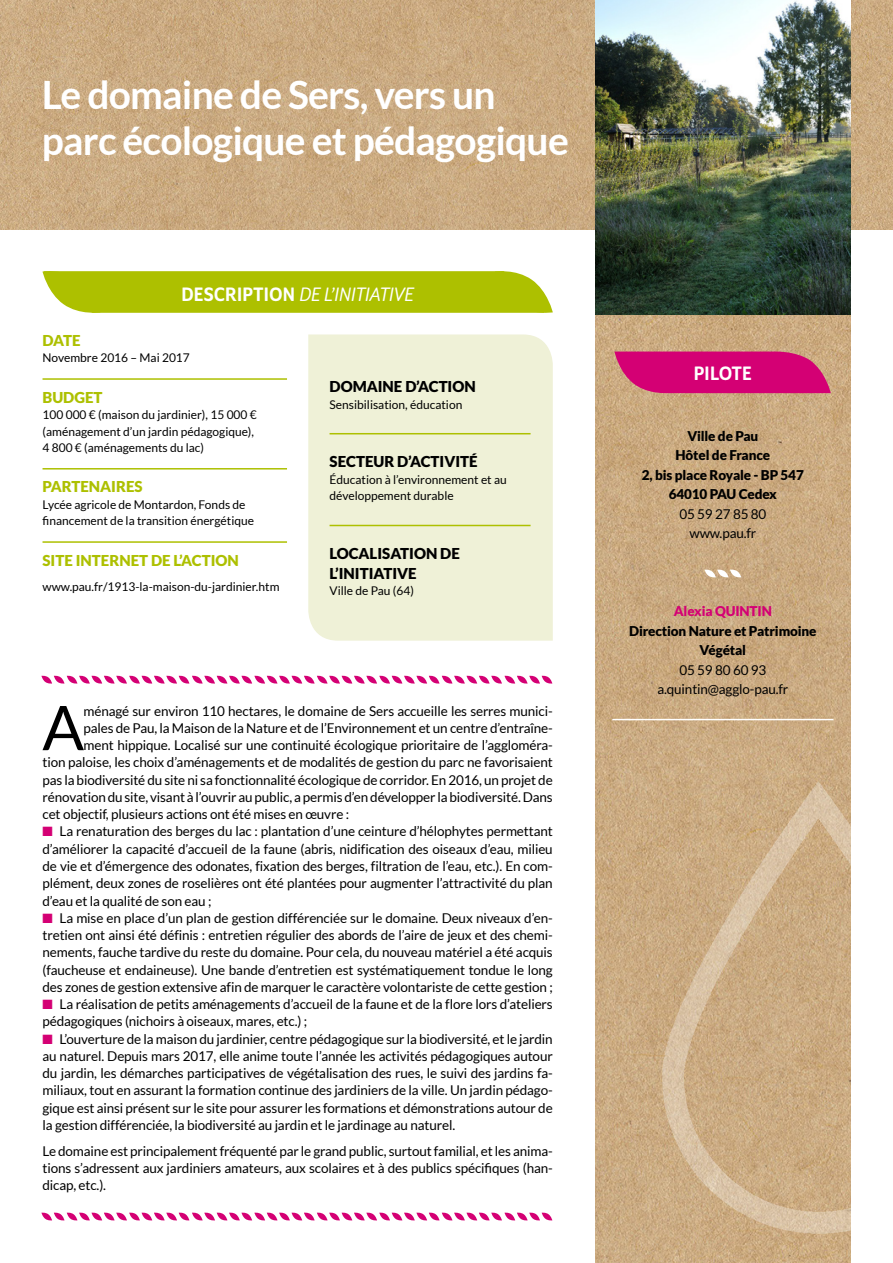
<style>
.page{position:relative;width:893px;height:1263px;background:#fff}
.page>*{position:absolute;margin:0;border:0;box-sizing:border-box;transform-origin:0 0}
.t1{font:61.65px "Lato";color:#000}
.t2{font:700 39px/46.8px "Lato";letter-spacing:-.02em;color:#fff}
.t3{font:italic 21px "Program OT";color:#fff}
.t4{font:500 21px "Program OT";letter-spacing:.02em;color:#fff}
.t5{font:900 15px/19.5px "Lato";color:#000}
.t6{font:900 15px "Lato";color:#adc000}
.t7{font:13.5px/17.2px "Lato";letter-spacing:-.01em;color:#000;text-align:justify}
.t8{font:900 13.5px/19.5px "Lato";letter-spacing:-.01em;color:#000;text-align:center}
.t9{font:900 13.5px "Lato";letter-spacing:-.01em;color:#d40074}
.t10{font:12px/16.5px "Lato";color:#000}
.s1{font-weight:500;font-style:normal}
.s2{color:#d40074}
</style>
<div class="page">
<hr style="left:43px;top:378px;width:244px;height:2px;background:#adc000">
<hr style="left:43px;top:468px;width:244px;height:1px;background:#adc000">
<hr style="left:43px;top:541px;width:244px;height:2px;background:#adc000">
<img style="left:0;top:0;width:893px;height:229px">
<img style="left:595px;top:315px;width:255px;height:948px">
<div style="left:308px;top:334px;width:245px;height:307px;background:#eff1d7"></div>
<hr style="left:330px;top:433px;width:201px;height:1px;background:#adc000">
<hr style="left:330px;top:525px;width:201px;height:1px;background:#adc000">
<img style="left:595px;top:0;width:255px;height:315px">
<img style="left:643px;top:756px;width:208px;height:507px">
<svg style="left:43px;top:271px;width:510px;height:42px;background:#b1c30e"></svg>
<svg style="left:614px;top:350px;width:217px;height:43px;background:#d21975"></svg>
<svg style="left:41px;top:675px;width:511px;height:9px"></svg>
<svg style="left:41px;top:1212px;width:511px;height:9px"></svg>
<hr style="left:612px;top:719px;width:221px;height:1px;background:#fff">
<svg style="left:704px;top:569px;width:37px;height:9px"></svg>
<h2 class="t2" style="left:42px;top:70px;width:528px">Le domaine de Sers, vers un parc écologique et pédagogique</h2>
<h3 class="t3" style="left:181px;top:282px;width:234px"><span class="s1">DESCRIPTION</span> DE L’INITIATIVE</h3>
<p class="t6" style="left:43px;top:332px;width:39px">DATE</p>
<p class="t10" style="left:43px;top:350px;width:149px">Novembre 2016 – Mai 2017</p>
<p class="t6" style="left:43px;top:388px;width:61px">BUDGET</p>
<p class="t10" style="left:43px;top:406px;width:216px">100 000 € (maison du jardinier), 15 000 € (aménagement d’un jardin pédagogique),<br>4 800 € (aménagements du lac)</p>
<p class="t6" style="left:43px;top:478px;width:102px">PARTENAIRES</p>
<p class="t10" style="left:43px;top:496px;width:213px">Lycée agricole de Montardon, Fonds de financement de la transition énergétique</p>
<p class="t6" style="left:43px;top:551px;width:198px">SITE INTERNET DE L’ACTION</p>
<p class="t10" style="left:43px;top:578px;width:238px">www.pau.fr/1913-la-maison-du-jardinier.htm</p>
<p class="t5" style="left:330px;top:376px;width:148px">DOMAINE D’ACTION</p>
<p class="t10" style="left:330px;top:396px;width:134px">Sensibilisation, éducation</p>
<p class="t5" style="left:330px;top:452px;width:150px">SECTEUR D’ACTIVITÉ</p>
<p class="t10" style="left:330px;top:471px;width:179px">Éducation à l’environnement et au développement durable</p>
<p class="t5" style="left:330px;top:544px;width:132px">LOCALISATION DE<br>L’INITIATIVE</p>
<p class="t10" style="left:330px;top:582px;width:86px">Ville de Pau (64)</p>
<h1 class="t1" style="left:42px;top:693px;width:43px">A</h1>
<p class="t7" style="left:84px;top:702px;width:471px">ménagé sur environ 110 hectares, le domaine de Sers accueille les serres munici-</p>
<p class="t7" style="left:84px;top:719px;width:471px">pales de Pau, la Maison de la Nature et de l’Environnement et un centre d’entraîne-</p>
<p class="t7" style="left:84px;top:737px;width:471px">ment hippique. Localisé sur une continuité écologique prioritaire de l’aggloméra-</p>
<p class="t7" style="left:43px;top:754px;width:512px">tion paloise, les choix d’aménagements et de modalités de gestion du parc ne favorisaient</p>
<p class="t7" style="left:43px;top:771px;width:512px">pas la biodiversité du site ni sa fonctionnalité écologique de corridor. En 2016, un projet de</p>
<p class="t7" style="left:43px;top:788px;width:512px">rénovation du site, visant à l’ouvrir au public, a permis d’en développer la biodiversité. Dans</p>
<p class="t7" style="left:43px;top:806px;width:308px">cet objectif, plusieurs actions ont été mises en œuvre :</p>
<p class="t7" style="left:43px;top:823px;width:512px"><span class="s2">■</span> La renaturation des berges du lac : plantation d’une ceinture d’hélophytes permettant d’améliorer la capacité d’accueil de la faune (abris, nidification des oiseaux d’eau, milieu de vie et d’émergence des odonates, fixation des berges, filtration de l’eau, etc.). En com&shy;plément, deux zones de roselières ont été plantées pour augmenter l’attractivité du plan d’eau et la qualité de son eau ;</p>
<p class="t7" style="left:43px;top:909px;width:512px"><span class="s2">■</span> La mise en place d’un plan de gestion différenciée sur le domaine. Deux niveaux d’en&shy;tretien ont ainsi été définis : entretien régulier des abords de l’aire de jeux et des chemi&shy;nements, fauche tardive du reste du domaine. Pour cela, du nouveau matériel a été acquis (faucheuse et endaineuse). Une bande d’entretien est systématiquement tondue le long des zones de gestion extensive afin de marquer le caractère volontariste de cette gestion ;</p>
<p class="t7" style="left:43px;top:995px;width:512px"><span class="s2">■</span> La réalisation de petits aménagements d’accueil de la faune et de la flore lors d’ateliers pédagogiques (nichoirs à oiseaux, mares, etc.) ;</p>
<p class="t7" style="left:43px;top:1030px;width:512px"><span class="s2">■</span> L’ouverture de la maison du jardinier, centre pédagogique sur la biodiversité, et le jardin au naturel. Depuis mars 2017, elle anime toute l’année les activités pédagogiques autour du jardin, les démarches participatives de végétalisation des rues, le suivi des jardins fa&shy;miliaux, tout en assurant la formation continue des jardiniers de la ville. Un jardin pédago&shy;gique est ainsi présent sur le site pour assurer les formations et démonstrations autour de la gestion différenciée, la biodiversité au jardin et le jardinage au naturel.</p>
<p class="t7" style="left:43px;top:1142px;width:512px">Le domaine est principalement fréquenté par le grand public, surtout familial, et les anima&shy;tions s’adressent aux jardiniers amateurs, aux scolaires et à des publics spécifiques (han&shy;dicap, etc.).</p>
<h3 class="t4" style="left:694px;top:361px;width:59px">PILOTE</h3>
<p class="t8" style="left:642px;top:426px;width:163px">Ville de Pau<br>Hôtel de France<br>2, bis place Royale - BP 547<br>64010 PAU Cedex</p>
<p class="t7" style="left:679px;top:504px;width:88px;line-height:19.5px;text-align:center">05 59 27 85 80 www.pau.fr</p>
<p class="t9" style="left:674px;top:604px;width:100px">Alexia QUINTIN</p>
<p class="t8" style="left:629px;top:621px;width:189px">Direction Nature et Patrimoine<br>Végétal</p>
<p class="t7" style="left:657px;top:660px;width:132px;line-height:19.5px;text-align:center">05 59 80 60 93 a.quintin@agglo-pau.fr</p>
</div>
